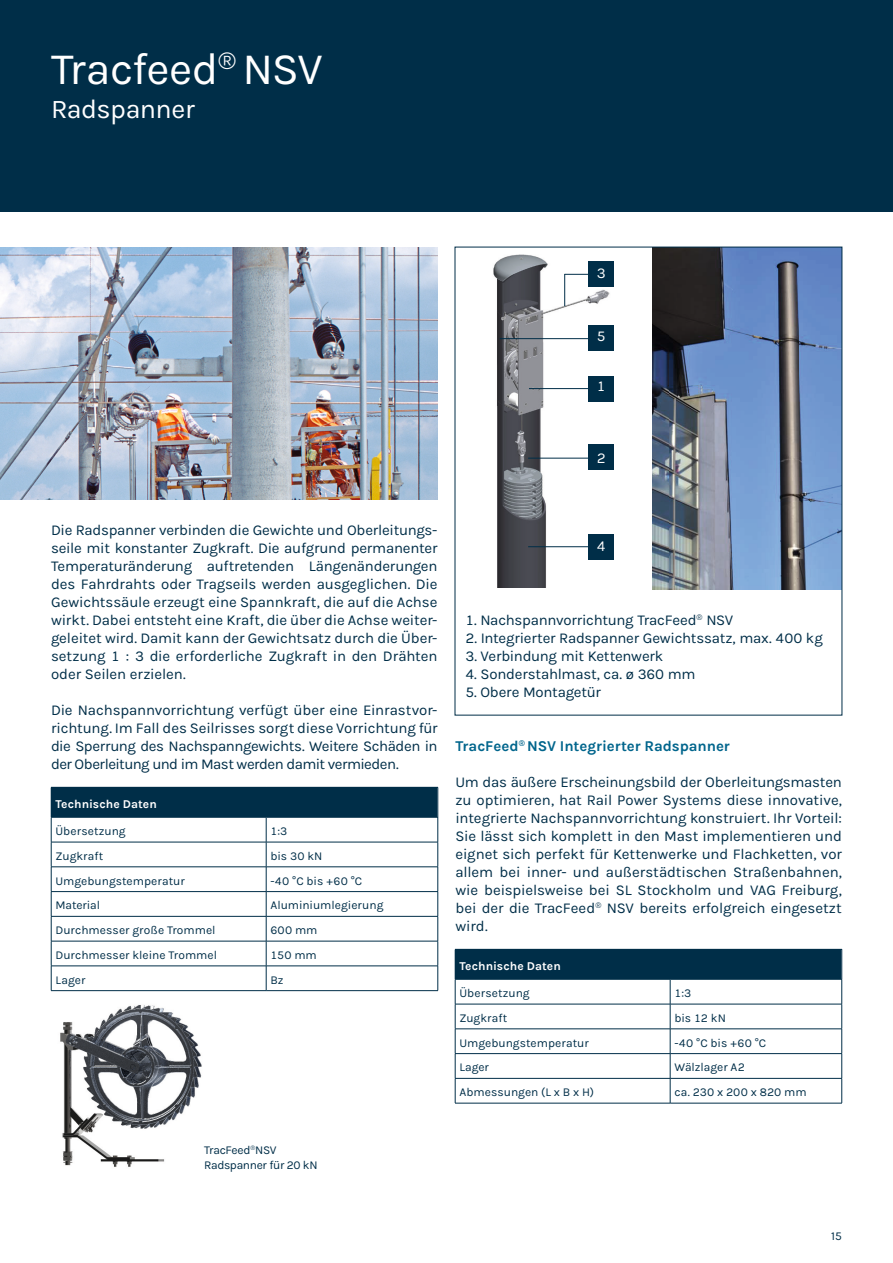
<style>
.page{position:relative;width:893px;height:1263px;background:#fff}
.page>*{position:absolute;margin:0;border:0;box-sizing:border-box;transform-origin:0 0}
.t1{font:45px "Karla";letter-spacing:-.025em;color:#fff}
.t2{font:27px "Karla";letter-spacing:-.025em;color:#fff}
.t3{font:15px/18px "Karla";letter-spacing:-.015em;color:#002e48;text-align:justify}
.t4{font:700 15px "Karla";color:#00658c}
.t5{font:15px "Karla";color:#fff}
.t6{font:12px "Karla";color:#002e48}
.t7{font:700 12px "Karla";letter-spacing:.005em;color:#fff}
.t8{font:12px/15px "Karla";letter-spacing:-.025em;color:#002e48}
</style>
<div class="page">
<div style="left:0;top:0;width:893px;height:211px;background:#002e48"></div>
<img style="left:0;top:247px;width:438px;height:252px">
<img style="left:493px;top:254px;width:121px;height:334px">
<img style="left:652px;top:249px;width:188px;height:340px">
<img style="left:51px;top:991px;width:160px;height:176px">
<div style="left:588px;top:261px;width:26px;height:26px;background:#002e48"></div>
<div style="left:588px;top:325px;width:26px;height:26px;background:#002e48"></div>
<div style="left:588px;top:444px;width:26px;height:26px;background:#002e48"></div>
<div style="left:588px;top:376px;width:26px;height:26px;background:#002e48"></div>
<hr style="left:528px;top:546px;width:62px;height:1px;background:#002e48">
<div style="left:588px;top:534px;width:26px;height:25px;background:#002e48"></div>
<hr style="left:528px;top:458px;width:66px;height:1px;background:#002e48">
<hr style="left:529px;top:388px;width:66px;height:1px;background:#002e48">
<hr style="left:500px;top:338px;width:88px;height:1px;background:#002e48">
<svg style="left:565px;top:274px;width:23px;height:1px"></svg>
<hr style="left:564px;top:274px;width:1px;height:32px;background:#002e48">
<div style="left:51px;top:787px;width:387px;height:30px;background:#002e48"></div>
<svg style="left:52px;top:818px;width:386px;height:172px"></svg>
<hr style="left:51px;top:817px;width:215px;height:1px;background:#002e48">
<hr style="left:266px;top:817px;width:172px;height:1px;background:#002e48">
<hr style="left:51px;top:842px;width:215px;height:1px;background:#002e48">
<hr style="left:266px;top:842px;width:172px;height:1px;background:#002e48">
<hr style="left:51px;top:866px;width:215px;height:1px;background:#002e48">
<hr style="left:266px;top:866px;width:172px;height:1px;background:#002e48">
<hr style="left:51px;top:891px;width:215px;height:1px;background:#002e48">
<hr style="left:266px;top:891px;width:172px;height:1px;background:#002e48">
<hr style="left:51px;top:916px;width:215px;height:1px;background:#002e48">
<hr style="left:266px;top:916px;width:172px;height:1px;background:#002e48">
<hr style="left:51px;top:941px;width:215px;height:1px;background:#002e48">
<hr style="left:266px;top:941px;width:172px;height:1px;background:#002e48">
<hr style="left:51px;top:966px;width:215px;height:1px;background:#002e48">
<svg style="left:51px;top:817px;width:1px;height:173px"></svg>
<hr style="left:266px;top:966px;width:172px;height:1px;background:#002e48">
<svg style="left:266px;top:817px;width:1px;height:173px"></svg>
<svg style="left:438px;top:817px;width:1px;height:173px"></svg>
<hr style="left:51px;top:990px;width:215px;height:1px;background:#002e48">
<hr style="left:266px;top:990px;width:172px;height:1px;background:#002e48">
<div style="left:455px;top:949px;width:387px;height:30px;background:#002e48"></div>
<svg style="left:456px;top:980px;width:385px;height:123px"></svg>
<hr style="left:455px;top:979px;width:215px;height:1px;background:#002e48">
<hr style="left:670px;top:979px;width:172px;height:1px;background:#002e48">
<hr style="left:455px;top:1004px;width:215px;height:1px;background:#002e48">
<hr style="left:670px;top:1004px;width:172px;height:1px;background:#002e48">
<hr style="left:455px;top:1028px;width:215px;height:1px;background:#002e48">
<hr style="left:670px;top:1028px;width:172px;height:1px;background:#002e48">
<hr style="left:455px;top:1053px;width:215px;height:1px;background:#002e48">
<hr style="left:670px;top:1053px;width:172px;height:1px;background:#002e48">
<hr style="left:455px;top:1078px;width:215px;height:1px;background:#002e48">
<svg style="left:455px;top:979px;width:1px;height:124px"></svg>
<hr style="left:670px;top:1078px;width:172px;height:1px;background:#002e48">
<svg style="left:670px;top:979px;width:1px;height:124px"></svg>
<svg style="left:841px;top:979px;width:1px;height:124px"></svg>
<hr style="left:455px;top:1103px;width:215px;height:1px;background:#002e48">
<hr style="left:670px;top:1103px;width:172px;height:1px;background:#002e48">
<hr style="left:438px;top:787px;width:1px;height:30px;background:#002e48">
<h1 class="t1" style="left:51px;top:40px;width:273px">Tracfeed<sup>®</sup> NSV</h1>
<h2 class="t2" style="left:51px;top:92px;width:145px">Radspanner</h2>
<p class="t5" style="left:597px;top:263px;width:10px">3</p>
<p class="t5" style="left:597px;top:326px;width:10px">5</p>
<p class="t5" style="left:597px;top:376px;width:10px">1</p>
<p class="t5" style="left:597px;top:448px;width:10px">2</p>
<p class="t3" style="left:51px;top:521px;width:388px">Die Radspanner verbinden die Gewichte und Oberleitungs&shy;seile mit konstanter Zugkraft. Die aufgrund permanenter Temperaturänderung auftretenden Längenänderungen des Fahrdrahts oder Tragseils werden ausgeglichen. Die Gewichtssäule erzeugt eine Spannkraft, die auf die Achse wirkt. Dabei entsteht eine Kraft, die über die Achse weiter&shy;geleitet wird. Damit kann der Gewichtsatz durch die Über&shy;setzung 1 : 3 die erforderliche Zugkraft in den Drähten oder Seilen erzielen.</p>
<p class="t3" style="left:51px;top:701px;width:388px">Die Nachspannvorrichtung verfügt über eine Einrastvor&shy;richtung. Im Fall des Seilrisses sorgt diese Vorrichtung für die Sperrung des Nachspanngewichts. Weitere Schäden in der Oberleitung und im Mast werden damit vermieden.</p>
<p class="t7" style="left:55px;top:796px;width:103px">Technische Daten</p>
<p class="t6" style="left:55px;top:823px;width:72px">Übersetzung</p>
<p class="t6" style="left:270px;top:823px;width:18px">1:3</p>
<p class="t6" style="left:55px;top:848px;width:49px">Zugkraft</p>
<p class="t6" style="left:270px;top:848px;width:53px">bis 30 kN</p>
<p class="t6" style="left:55px;top:873px;width:131px">Umgebungstemperatur</p>
<p class="t6" style="left:270px;top:873px;width:93px">-40 °C bis +60 °C</p>
<p class="t6" style="left:55px;top:898px;width:46px">Material</p>
<p class="t6" style="left:270px;top:898px;width:114px">Aluminiumlegierung</p>
<p class="t6" style="left:55px;top:922px;width:162px">Durchmesser große Trommel</p>
<p class="t6" style="left:270px;top:922px;width:49px">600 mm</p>
<p class="t6" style="left:55px;top:947px;width:163px">Durchmesser kleine Trommel</p>
<p class="t6" style="left:270px;top:947px;width:48px">150 mm</p>
<p class="t6" style="left:55px;top:972px;width:31px">Lager</p>
<p class="t6" style="left:270px;top:972px;width:15px">Bz</p>
<p class="t5" style="left:597px;top:536px;width:10px">4</p>
<p class="t3" style="left:465px;top:611px;width:269px">1. Nachspannvorrichtung TracFeed<sup>®</sup> NSV</p>
<p class="t3" style="left:465px;top:629px;width:359px">2. Integrierter Radspanner Gewichtssatz, max. 400 kg</p>
<p class="t3" style="left:465px;top:647px;width:199px">3. Verbindung mit Kettenwerk</p>
<p class="t3" style="left:465px;top:665px;width:232px">4. Sonderstahlmast, ca. ø 360 mm</p>
<p class="t3" style="left:465px;top:683px;width:137px">5. Obere Montagetür</p>
<p class="t4" style="left:455px;top:736px;width:276px">TracFeed<sup>®</sup> NSV Integrierter Radspanner</p>
<p class="t3" style="left:455px;top:773px;width:388px">Um das äußere Erscheinungsbild der Oberleitungsmasten zu optimieren, hat Rail Power Systems diese innovative, integrierte Nachspannvorrichtung konstruiert. Ihr Vorteil:<br>Sie lässt sich komplett in den Mast implementieren und eignet sich perfekt für Kettenwerke und Flachketten, vor allem bei inner- und außerstädtischen Straßenbahnen, wie beispielsweise bei SL Stockholm und VAG Freiburg, bei der die TracFeed<sup>®</sup> NSV bereits erfolgreich eingesetzt wird.</p>
<p class="t7" style="left:459px;top:958px;width:103px">Technische Daten</p>
<p class="t6" style="left:459px;top:985px;width:72px">Übersetzung</p>
<p class="t6" style="left:674px;top:985px;width:18px">1:3</p>
<p class="t6" style="left:459px;top:1010px;width:49px">Zugkraft</p>
<p class="t6" style="left:674px;top:1010px;width:53px">bis 12 kN</p>
<p class="t6" style="left:459px;top:1035px;width:131px">Umgebungstemperatur</p>
<p class="t6" style="left:674px;top:1035px;width:93px">-40 °C bis +60 °C</p>
<p class="t6" style="left:459px;top:1060px;width:31px">Lager</p>
<p class="t6" style="left:674px;top:1060px;width:72px">Wälzlager A2</p>
<p class="t6" style="left:459px;top:1084px;width:136px">Abmessungen (L x B x H)</p>
<p class="t6" style="left:674px;top:1084px;width:134px">ca. 230 x 200 x 820 mm</p>
<p class="t8" style="left:204px;top:1142px;width:115px">TracFeed<sup>®</sup>NSV<br>Radspanner für 20 kN</p>
<p class="t6" style="left:831px;top:1228px;width:12px">15</p>
</div>
